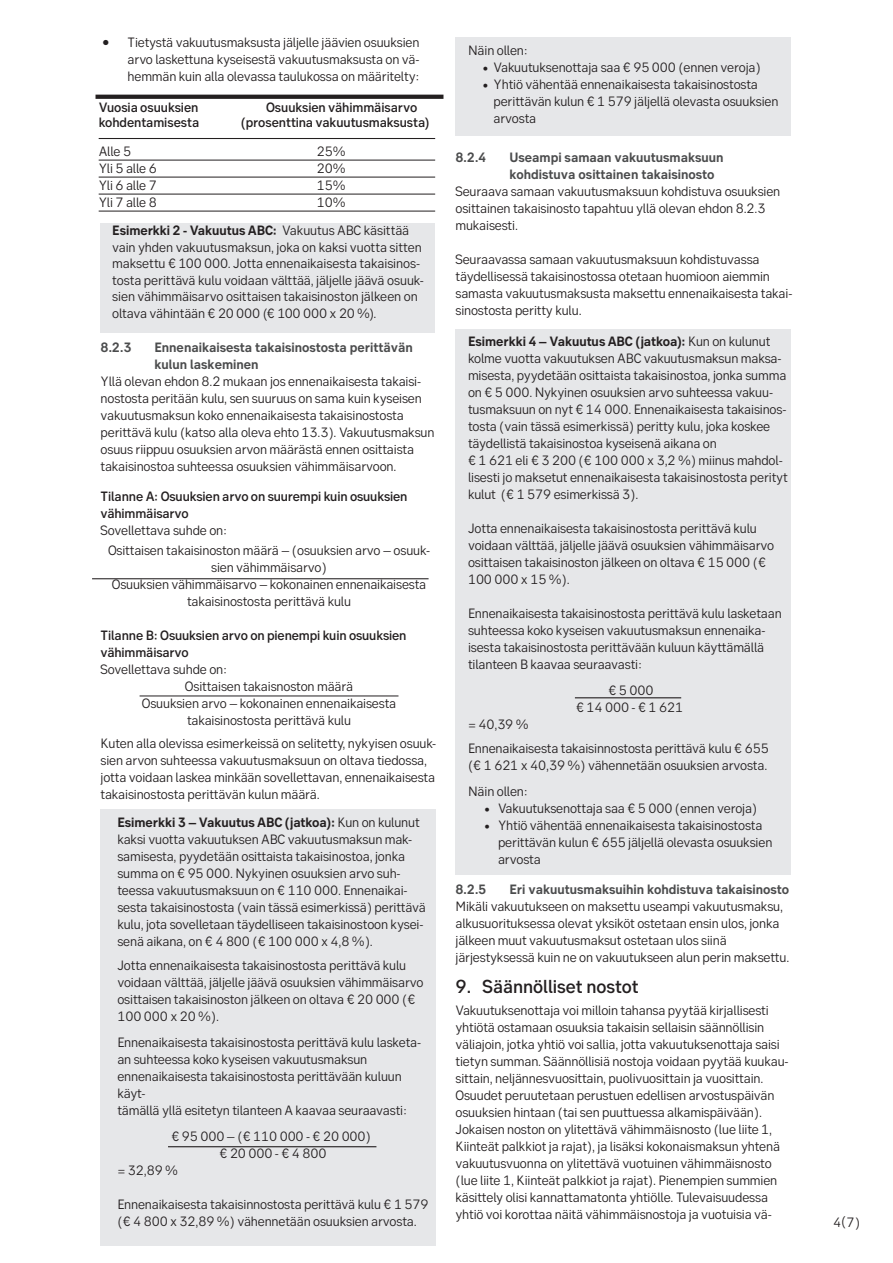
<style>
.page{position:relative;width:893px;height:1263px;background:#fff}
.page>*{position:absolute;margin:0;border:0;box-sizing:border-box;transform-origin:0 0}
.headings{font:500 18.75px "SEB Sans Serif";color:#231f20}
.t1{font:13.5px/17px "SEB Sans Serif";letter-spacing:-.01em;color:#231f20}
.t2{font:500 13.5px/17px "SEB Sans Serif";letter-spacing:-.01em;color:#231f20}
._13_1_1{font:700 13.5px/16.5px "SEB Sans Serif";color:#4b4c4d}
.s1{font-size:18px}
.s2{font-weight:700}
</style>
<div class="page">
<hr style="left:99px;top:138px;width:336px;height:1px;background:#231f20">
<hr style="left:99px;top:160px;width:336px;height:1px;background:#231f20">
<hr style="left:99px;top:177px;width:336px;height:1px;background:#231f20">
<hr style="left:99px;top:194px;width:336px;height:1px;background:#231f20">
<hr style="left:99px;top:211px;width:336px;height:1px;background:#231f20">
<svg style="left:96px;top:95px;width:347px;height:4px"></svg>
<hr style="left:92px;top:578px;width:337px;height:1px;background:#231f20">
<div style="left:100px;top:223px;width:335px;height:109px;background:#e6e7e9"></div>
<hr style="left:140px;top:696px;width:258px;height:1px;background:#231f20">
<div style="left:101px;top:810px;width:335px;height:436px;background:#e6e7e9"></div>
<div style="left:455px;top:329px;width:336px;height:546px;background:#e6e7e9"></div>
<hr style="left:575px;top:697px;width:106px;height:1px;background:#231f20">
<hr style="left:168px;top:1146px;width:208px;height:1px;background:#231f20">
<div style="left:455px;top:37px;width:336px;height:99px;background:#e6e7e9"></div>
<p class="t1" style="left:128px;top:34px;width:294px;text-align:justify;text-indent:-27px"><span class="s1">•</span> Tietystä vakuutusmaksusta jäljelle jäävien osuuksien arvo laskettuna kyseisestä vakuutusmaksusta on vä&shy;hemmän kuin alla olevassa taulukossa on määritelty:</p>
<p class="t2" style="left:99px;top:100px;width:102px;line-height:15px">Vuosia osuuksien kohdentamisesta</p>
<p class="t2" style="left:266px;top:99px;width:153px">Osuuksien vähimmäisarvo</p>
<p class="t2" style="left:241px;top:114px;width:190px">(prosenttina vakuutusmaksusta)</p>
<p class="t1" style="left:99px;top:142px;width:34px">Alle 5</p>
<p class="t1" style="left:317px;top:142px;width:30px">25%</p>
<p class="t1" style="left:99px;top:159px;width:60px">Yli 5 alle 6</p>
<p class="t1" style="left:317px;top:159px;width:30px">20%</p>
<p class="t1" style="left:99px;top:176px;width:60px">Yli 6 alle 7</p>
<p class="t1" style="left:317px;top:176px;width:30px">15%</p>
<p class="t1" style="left:99px;top:193px;width:60px">Yli 7 alle 8</p>
<p class="t1" style="left:317px;top:193px;width:30px">10%</p>
<p class="t1" style="left:112px;top:222px;width:313px;line-height:16.5px"><span class="s2">Esimerkki 2 - Vakuutus ABC:</span> Vakuutus ABC käsittää vain yhden vakuutusmaksun, joka on kaksi vuotta sitten maksettu € 100 000. Jotta ennenaikaisesta takaisinos&shy;tosta perittävä kulu voidaan välttää, jäljelle jäävä osuuk&shy;sien vähimmäisarvo osittaisen takaisinoston jälkeen on oltava vähintään € 20 000 (€ 100 000 x 20 %).</p>
<p class="_13_1_1" style="left:101px;top:339px;width:32px">8.2.3</p>
<p class="_13_1_1" style="left:155px;top:339px;width:260px">Ennenaikaisesta takaisinostosta perittävän kulun laskeminen</p>
<p class="t1" style="left:101px;top:372px;width:335px">Yllä olevan ehdon 8.2 mukaan jos ennenaikaisesta takaisi&shy;nostosta peritään kulu, sen suuruus on sama kuin kyseisen vakuutusmaksun koko ennenaikaisesta takaisinostosta perittävä kulu (katso alla oleva ehto 13.3). Vakuutusmaksun osuus riippuu osuuksien arvon määrästä ennen osittaista takaisinostoa suhteessa osuuksien vähimmäisarvoon.</p>
<p class="t2" style="left:101px;top:488px;width:308px">Tilanne A: Osuuksien arvo on suurempi kuin osuuksien vähimmäisarvo</p>
<p class="t1" style="left:101px;top:522px;width:128px">Sovellettava suhde on:</p>
<p class="t1" style="left:108px;top:542px;width:323px;text-align:center">Osittaisen takaisinoston määrä – (osuuksien arvo – osuuk&shy;sien vähimmäisarvo)</p>
<p class="t1" style="left:112px;top:576px;width:316px;text-align:center">Osuuksien vähimmäisarvo – kokonainen ennenaikaisesta takaisinostosta perittävä kulu</p>
<p class="t2" style="left:101px;top:627px;width:307px">Tilanne B: Osuuksien arvo on pienempi kuin osuuksien vähimmäisarvo</p>
<p class="t1" style="left:101px;top:661px;width:128px">Sovellettava suhde on:</p>
<p class="t1" style="left:185px;top:678px;width:170px">Osittaisen takaisnoston määrä</p>
<p class="t1" style="left:142px;top:695px;width:256px;text-align:center">Osuuksien arvo – kokonainen ennenaikaisesta takaisinostosta perittävä kulu</p>
<p class="t1" style="left:101px;top:735px;width:337px">Kuten alla olevissa esimerkeissä on selitetty, nykyisen osuuk&shy;sien arvon suhteessa vakuutusmaksuun on oltava tiedossa, jotta voidaan laskea minkään sovellettavan, ennenaikaisesta takaisinostosta perittävän kulun määrä.</p>
<p class="t1" style="left:117px;top:813px;width:304px"><span class="s2">Esimerkki 3 – Vakuutus ABC (jatkoa):</span> Kun on kulunut kaksi vuotta vakuutuksen ABC vakuutusmaksun mak&shy;samisesta, pyydetään osittaista takaisinostoa, jonka summa on € 95 000. Nykyinen osuuksien arvo suh-</p>
<p class="t1" style="left:117px;top:881px;width:310px">teessa vakuutusmaksuun on € 110 000. Ennenaikai&shy;sesta takaisinostosta (vain tässä esimerkissä) perittävä kulu, jota sovelletaan täydelliseen takaisinostoon kysei&shy;senä aikana, on € 4 800 (€ 100 000 x 4,8 %).</p>
<p class="t1" style="left:117px;top:957px;width:308px">Jotta ennenaikaisesta takaisinostosta perittävä kulu voidaan välttää, jäljelle jäävä osuuksien vähimmäisarvo osittaisen takaisinoston jälkeen on oltava € 20 000 (€ 100 000 x 20 %).</p>
<p class="t1" style="left:117px;top:1034px;width:305px">Ennenaikaisesta takaisinostosta perittävä kulu lasketa&shy;an suhteessa koko kyseisen vakuutusmaksun</p>
<p class="t1" style="left:117px;top:1068px;width:286px">ennenaikaisesta takaisinostosta perittävään kuluun käyt-</p>
<p class="t1" style="left:117px;top:1102px;width:291px">tämällä yllä esitetyn tilanteen A kaavaa seuraavasti:</p>
<p class="t1" style="left:171px;top:1128px;width:201px">€ 95 000 – (€ 110 000 - € 20 000)</p>
<p class="t1" style="left:219px;top:1145px;width:109px">€ 20 000 - € 4 800</p>
<p class="t1" style="left:117px;top:1162px;width:62px">= 32,89 %</p>
<p class="t1" style="left:117px;top:1196px;width:313px">Ennenaikaisesta takaisinnostosta perittävä kulu € 1 579 (€ 4 800 x 32,89 %) vähennetään osuuksien arvosta.</p>
<p class="t1" style="left:468px;top:42px;width:61px">Näin ollen:</p>
<p class="t1" style="left:482px;top:59px;width:281px">• Vakuutuksenottaja saa € 95 000 (ennen veroja)</p>
<p class="t1" style="left:494px;top:76px;width:286px;text-indent:-12px">• Yhtiö vähentää ennenaikaisesta takaisinostosta perittävän kulun € 1 579 jäljellä olevasta osuuksien arvosta</p>
<p class="_13_1_1" style="left:455px;top:149px;width:32px">8.2.4</p>
<p class="_13_1_1" style="left:509px;top:149px;width:215px">Useampi samaan vakuutusmaksuun kohdistuva osittainen takaisinosto</p>
<p class="t1" style="left:455px;top:183px;width:326px">Seuraava samaan vakuutusmaksuun kohdistuva osuuksien osittainen takaisinosto tapahtuu yllä olevan ehdon 8.2.3 mukaisesti.</p>
<p class="t1" style="left:455px;top:251px;width:338px">Seuraavassa samaan vakuutusmaksuun kohdistuvassa täydellisessä takaisinostossa otetaan huomioon aiemmin samasta vakuutusmaksusta maksettu ennenaikaisesta takai&shy;sinostosta peritty kulu.</p>
<p class="t1" style="left:468px;top:333px;width:321px"><span class="s2">Esimerkki 4 – Vakuutus ABC (jatkoa):</span> Kun on kulunut kolme vuotta vakuutuksen ABC vakuutusmaksun maksa&shy;misesta, pyydetään osittaista takaisinostoa, jonka summa on € 5 000. Nykyinen osuuksien arvo suhteessa vakuu&shy;tusmaksuun on nyt € 14 000. Ennenaikaisesta takaisinos&shy;tosta (vain tässä esimerkissä) peritty kulu, joka koskee täydellistä takaisinostoa kyseisenä aikana on<br>€ 1 621 eli € 3 200 (€ 100 000 x 3,2 %) miinus mahdol&shy;lisesti jo maksetut ennenaikaisesta takaisinostosta perityt kulut (€ 1 579 esimerkissä 3).</p>
<p class="t1" style="left:468px;top:520px;width:308px">Jotta ennenaikaisesta takaisinostosta perittävä kulu voidaan välttää, jäljelle jäävä osuuksien vähimmäisarvo osittaisen takaisinoston jälkeen on oltava € 15 000 (€ 100 000 x 15 %).</p>
<p class="t1" style="left:468px;top:604px;width:315px">Ennenaikaisesta takaisinostosta perittävä kulu lasketaan suhteessa koko kyseisen vakuutusmaksun ennenaika&shy;isesta takaisinostosta perittävään kuluun käyttämällä tilanteen B kaavaa seuraavasti:</p>
<p class="t1" style="left:608px;top:681px;width:47px">€ 5 000</p>
<p class="t1" style="left:576px;top:698px;width:109px">€ 14 000 - € 1 621</p>
<p class="t1" style="left:468px;top:715px;width:62px">= 40,39 %</p>
<p class="t1" style="left:468px;top:740px;width:302px">Ennenaikaisesta takaisinnostosta perittävä kulu € 655 (€ 1 621 x 40,39 %) vähennetään osuuksien arvosta.</p>
<p class="t1" style="left:468px;top:783px;width:61px">Näin ollen:</p>
<p class="t1" style="left:483px;top:800px;width:276px">• Vakuutuksenottaja saa € 5 000 (ennen veroja)</p>
<p class="t1" style="left:498px;top:817px;width:276px;text-indent:-15px">• Yhtiö vähentää ennenaikaisesta takaisinostosta perittävän kulun € 655 jäljellä olevasta osuuksien arvosta</p>
<p class="_13_1_1" style="left:455px;top:881px;width:32px">8.2.5</p>
<p class="_13_1_1" style="left:509px;top:881px;width:281px">Eri vakuutusmaksuihin kohdistuva takaisinosto</p>
<p class="t1" style="left:455px;top:898px;width:329px">Mikäli vakuutukseen on maksettu useampi vakuutusmaksu, alkusuorituksessa olevat yksiköt ostetaan ensin ulos, jonka jälkeen muut vakuutusmaksut ostetaan ulos siinä</p>
<p class="t1" style="left:455px;top:949px;width:335px">järjestyksessä kuin ne on vakuutukseen alun perin maksettu.</p>
<p class="headings" style="left:455px;top:976px;width:185px">9. Säännölliset nostot</p>
<p class="t1" style="left:455px;top:1001px;width:335px">Vakuutuksenottaja voi milloin tahansa pyytää kirjallisesti yhtiötä ostamaan osuuksia takaisin sellaisin säännöllisin väliajoin, jotka yhtiö voi sallia, jotta vakuutuksenottaja saisi tietyn summan. Säännöllisiä nostoja voidaan pyytää kuukau&shy;sittain, neljännesvuosittain, puolivuosittain ja vuosittain.</p>
<p class="t1" style="left:455px;top:1086px;width:326px">Osuudet peruutetaan perustuen edellisen arvostuspäivän osuuksien hintaan (tai sen puuttuessa alkamispäivään).<br>Jokaisen noston on ylitettävä vähimmäisnosto (lue liite 1, Kiinteät palkkiot ja rajat), ja lisäksi kokonaismaksun yhtenä vakuutusvuonna on ylitettävä vuotuinen vähimmäisnosto (lue liite 1, Kiinteät palkkiot ja rajat). Pienempien summien käsittely olisi kannattamatonta yhtiölle. Tulevaisuudessa yhtiö voi korottaa näitä vähimmäisnostoja ja vuotuisia vä-</p>
<p class="t1" style="left:833px;top:1213px;width:28px">4(7)</p>
</div>
